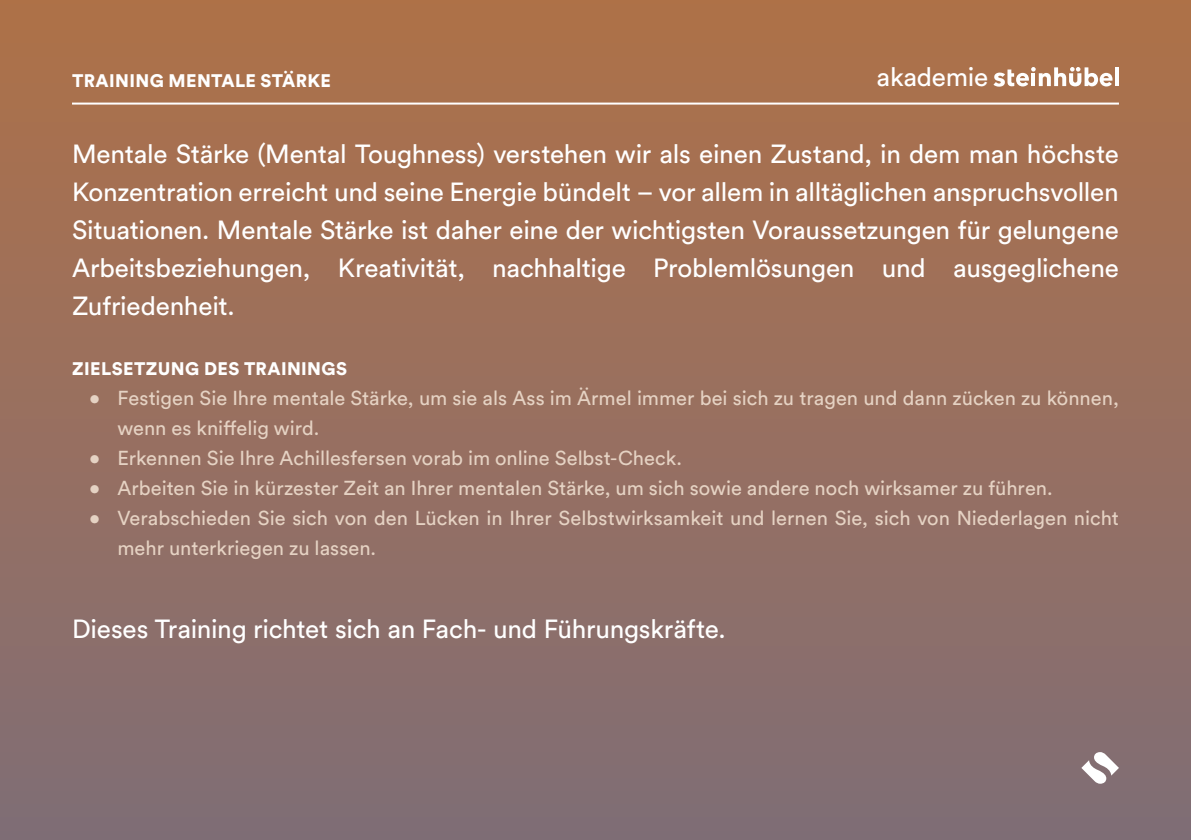
<style>
.page{position:relative;width:1191px;height:840px;background:#fff}
.page>*{position:absolute;margin:0;border:0;box-sizing:border-box;transform-origin:0 0}
.t1{font:26px/38px "Circular Std";letter-spacing:-.01em;color:#fff;text-align:justify}
.t2{font:20px/30px "Circular Std";color:#e5d2c3}
.t3{font:900 18px "Circular Std";letter-spacing:.025em;color:#fff}
</style>
<div class="page">
<div style="left:0;top:0;width:1191px;height:839px;background:linear-gradient(to bottom,#af7249,#806d76)"></div>
<hr style="left:1115px;top:67px;width:4px;height:19px;background:#fff">
<svg style="left:993px;top:67px;width:119px;height:20px"></svg>
<hr style="left:72px;top:102px;width:1047px;height:2px;background:#fff">
<svg style="left:1081px;top:751px;width:38px;height:32px"></svg>
<p class="t3" style="left:72px;top:68px;width:260px">TRAINING MENTALE STÄRKE</p>
<p class="t1" style="left:876px;top:58px;width:113px">akademie</p>
<p class="t1" style="left:72px;top:134px;width:1048px">Mentale Stärke (Mental Toughness) verstehen wir als einen Zustand, in dem man höchste Konzentration erreicht und seine Energie bündelt – vor allem in alltäglichen anspruchsvollen Situationen. Mentale Stärke ist daher eine der wichtigsten Voraussetzungen für gelungene Arbeitsbeziehungen, Kreativität, nachhaltige Problemlösungen und ausgeglichene Zufriedenheit.</p>
<p class="t3" style="left:72px;top:356px;width:277px">ZIELSETZUNG DES TRAININGS</p>
<p class="t2" style="left:117px;top:383px;width:1003px;text-indent:-28px">• Festigen Sie Ihre mentale Stärke, um sie als Ass im Ärmel immer bei sich zu tragen und dann zücken zu können, wenn es kniffelig wird.</p>
<p class="t2" style="left:89px;top:443px;width:594px">• Erkennen Sie Ihre Achillesfersen vorab im online Selbst-Check.</p>
<p class="t2" style="left:89px;top:473px;width:965px">• Arbeiten Sie in kürzester Zeit an Ihrer mentalen Stärke, um sich sowie andere noch wirksamer zu führen.</p>
<p class="t2" style="left:117px;top:503px;width:1003px;text-indent:-28px">• Verabschieden Sie sich von den Lücken in Ihrer Selbstwirksamkeit und lernen Sie, sich von Niederlagen nicht mehr unterkriegen zu lassen.</p>
<p class="t1" style="left:72px;top:609px;width:655px">Dieses Training richtet sich an Fach- und Führungskräfte.</p>
</div>
